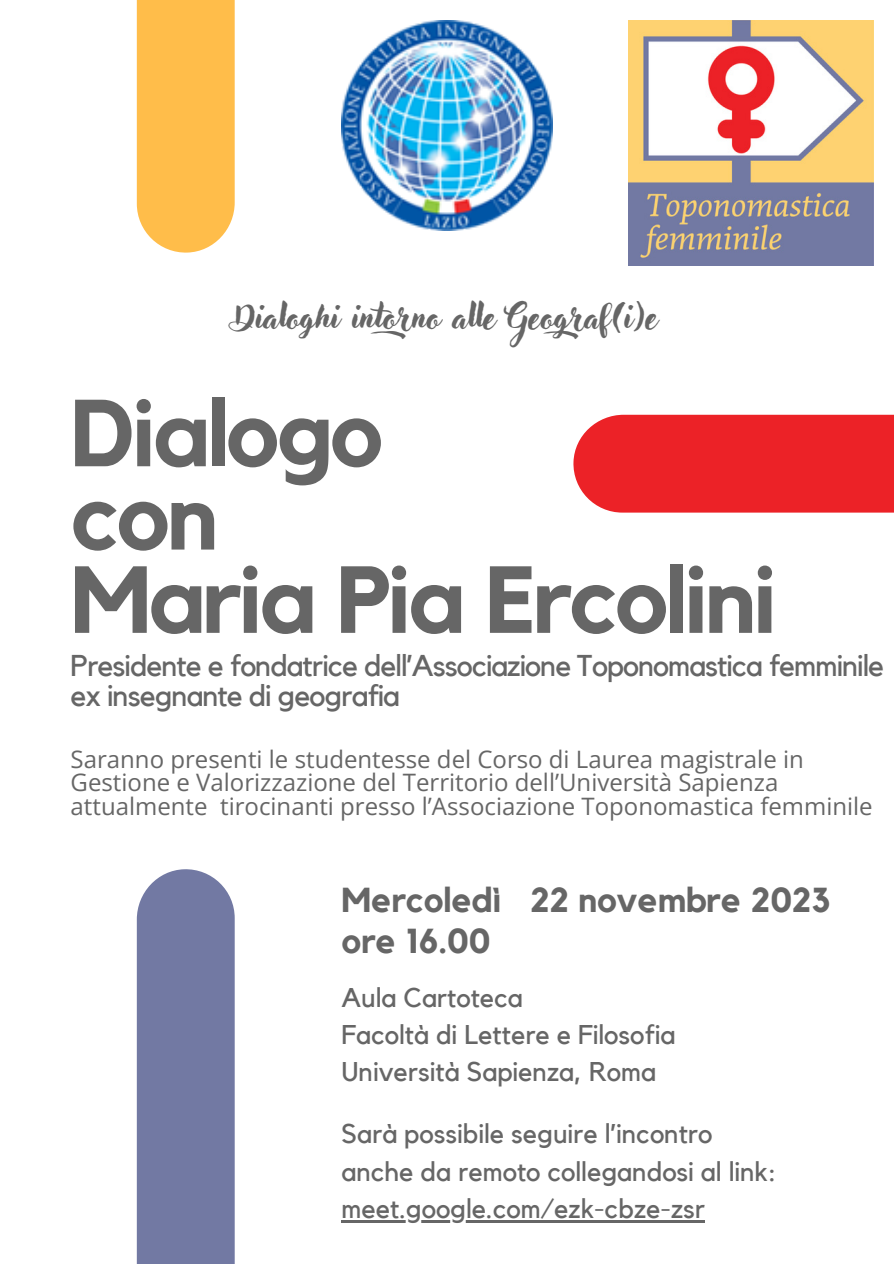
<style>
.page{position:relative;width:894px;height:1264px;background:#fff}
.page>*{position:absolute;margin:0;border:0;box-sizing:border-box;transform-origin:0 0}
.t1{font:700 93.75px "Kollektif";letter-spacing:-.03em;color:#666}
.t2{font:700 34.5px "Kollektif";color:#666}
.t3{font:34.5px "Adlery Pro Swash";color:#666}
.t4{font:30px/29.2px "Kollektif";letter-spacing:-.03em;color:#666}
.t5{font:27px/37.2px "Kollektif";color:#666}
.t6{font:24px/23.7px "Open Sans";color:#666}
</style>
<div class="page">
<div style="left:573px;top:415px;width:320px;height:97px;background:#ec2227"></div>
<div style="left:137px;top:0;width:98px;height:253px;background:#ffbd4a"></div>
<div style="left:137px;top:869px;width:98px;height:394px;background:#7279a3"></div>
<img style="left:341px;top:20px;width:211px;height:211px">
<img style="left:628px;top:20px;width:245px;height:246px">
<hr style="left:341px;top:1219px;width:363px;height:3px;background:#666">
<p class="t3" style="left:235px;top:300px;width:424px">Dialoghi intorno alle Geograf(i)e</p>
<p class="t1" style="left:71px;top:390px;width:314px">Dialogo</p>
<p class="t1" style="left:71px;top:473px;width:149px">con</p>
<p class="t1" style="left:71px;top:557px;width:707px">Maria Pia Ercolini</p>
<p class="t4" style="left:71px;top:652px;width:814px">Presidente e fondatrice dell’Associazione Toponomastica femminile ex insegnante di geografia</p>
<p class="t6" style="left:71px;top:746px;width:803px">Saranno presenti le studentesse del Corso di Laurea magistrale in<br>Gestione e Valorizzazione del Territorio dell’Università Sapienza attualmente tirocinanti presso l’Associazione Toponomastica femminile</p>
<p class="t2" style="left:341px;top:884px;width:490px">Mercoledì 22 novembre 2023</p>
<p class="t2" style="left:341px;top:924px;width:150px">ore 16.00</p>
<p class="t5" style="left:341px;top:979px;width:183px">Aula Cartoteca</p>
<p class="t5" style="left:341px;top:1016px;width:335px">Facoltà di Lettere e Filosofia</p>
<p class="t5" style="left:341px;top:1054px;width:316px">Università Sapienza, Roma</p>
<p class="t5" style="left:341px;top:1116px;width:436px">Sarà possibile seguire l’incontro anche da remoto collegandosi al link:</p>
<p class="t5" style="left:341px;top:1190px;width:365px">meet.google.com/ezk-cbze-zsr</p>
</div>
